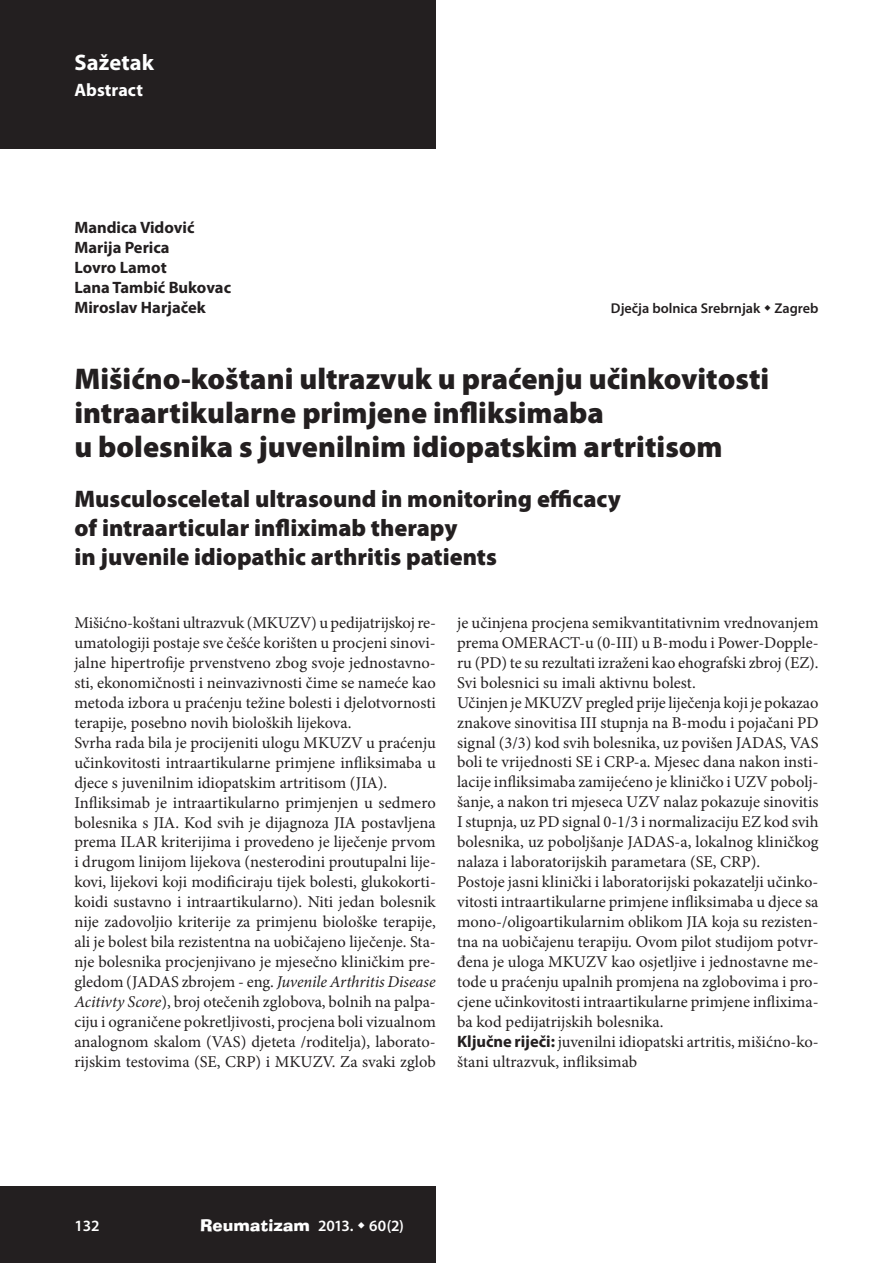
<style>
.page{position:relative;width:893px;height:1263px;background:#fff}
.page>*{position:absolute;margin:0;border:0;box-sizing:border-box;transform-origin:0 0}
.t1{font:900 30px/34px "Myriad Pro";color:#231f20}
.t2{font:900 24px/29px "Myriad Pro";color:#231f20}
.t3{font:700 22.5px "Myriad Pro";letter-spacing:.005em;color:#fff}
.t4{font:700 18px "Myriad Pro";letter-spacing:.005em;color:#fff}
.t5{font:16.5px/20px "Minion Pro";color:#231f20}
.t6{font:700 16.5px/20px "Myriad Pro";color:#231f20}
.t7{font:16.35px "Ad Lib BT";letter-spacing:.01em;color:#fff}
.t8{font:600 15.75px "Myriad Pro";color:#fff}
.t9{font:600 14.25px "Myriad Pro";color:#231f20}
.s1{font-style:italic}
.s2{font-family:"Myriad Pro";font-weight:700}
.s3{font-family:"Myriad Pro";font-weight:600;font-size:15.75px}
</style>
<div class="page">
<div style="left:0;top:1186px;width:436px;height:77px;background:#231f20"></div>
<div style="left:0;top:0;width:436px;height:149px;background:#231f20"></div>
<h3 class="t3" style="left:74px;top:54px;width:81px">Sažetak</h3>
<p class="t4" style="left:74px;top:83px;width:70px">Abstract</p>
<p class="t6" style="left:74px;top:218px;width:158px">Mandica Vidović<br>Marija Perica<br>Lovro Lamot<br>Lana Tambić Bukovac<br>Miroslav Harjaček</p>
<p class="t9" style="left:611px;top:302px;width:209px">Dječja bolnica Srebrnjak Zagreb</p>
<h1 class="t1" style="left:74px;top:364px;width:696px">Mišićno-koštani ultrazvuk u praćenju učinkovitosti intraartikularne primjene infliksimaba<br>u bolesnika s juvenilnim idiopatskim artritisom</h1>
<h2 class="t2" style="left:74px;top:487px;width:548px">Musculosceletal ultrasound in monitoring efficacy of intraarticular infliximab therapy<br>in juvenile idiopathic arthritis patients</h2>
<p class="t5" style="left:74px;top:614px;width:363px">Mišićno-koštani ultrazvuk (MKUZV) u pedijatrijskoj re&shy;umatologiji postaje sve češće korišten u procjeni sinovi&shy;jalne hipertrofije prvenstveno zbog svoje jednostavno&shy;sti, ekonomičnosti i neinvazivnosti čime se nameće kao metoda izbora u praćenju težine bolesti i djelotvornosti terapije, posebno novih bioloških lijekova.<br>Svrha rada bila je procijeniti ulogu MKUZV u praćenju učinkovitosti intraartikularne primjene infliksimaba u djece s juvenilnim idiopatskim artritisom (JIA).<br>Infliksimab je intraartikularno primjenjen u sedmero bolesnika s JIA. Kod svih je dijagnoza JIA postavljena prema ILAR kriterijima i provedeno je liječenje prvom i drugom linijom lijekova (nesterodini proutupalni lije&shy;kovi, lijekovi koji modificiraju tijek bolesti, glukokorti&shy;koidi sustavno i intraartikularno). Niti jedan bolesnik nije zadovoljio kriterije za primjenu biološke terapije, ali je bolest bila rezistentna na uobičajeno liječenje. Sta&shy;nje bolesnika procjenjivano je mjesečno kliničkim pre&shy;gledom (JADAS zbrojem - eng. <span class="s1">Juvenile Arthritis Disease Acitivty Score</span>), broj otečenih zglobova, bolnih na palpa&shy;ciju i ograničene pokretljivosti, procjena boli vizualnom analognom skalom (VAS) djeteta /roditelja), laborato&shy;rijskim testovima (SE, CRP) i MKUZV. Za svaki zglob</p>
<p class="t5" style="left:457px;top:614px;width:363px">je učinjena procjena semikvantitativnim vrednovanjem prema OMERACT-u (0-III) u B-modu i Power-Dopple&shy;ru (PD) te su rezultati izraženi kao ehografski zbroj (EZ).<br>Svi bolesnici su imali aktivnu bolest.<br>Učinjen je MKUZV pregled prije liječenja koji je pokazao znakove sinovitisa III stupnja na B-modu i pojačani PD signal (3/3) kod svih bolesnika, uz povišen JADAS, VAS boli te vrijednosti SE i CRP-a. Mjesec dana nakon insti&shy;lacije infliksimaba zamijećeno je kliničko i UZV pobolj&shy;šanje, a nakon tri mjeseca UZV nalaz pokazuje sinovitis I stupnja, uz PD signal 0-1/3 i normalizaciju EZ kod svih bolesnika, uz poboljšanje JADAS-a, lokalnog kliničkog nalaza i laboratorijskih parametara (SE, CRP).<br>Postoje jasni klinički i laboratorijski pokazatelji učinko&shy;vitosti intraartikularne primjene infliksimaba u djece sa mono-/oligoartikularnim oblikom JIA koja su rezisten&shy;tna na uobičajenu terapiju. Ovom pilot studijom potvr&shy;đena je uloga MKUZV kao osjetljive i jednostavne me&shy;tode u praćenju upalnih promjena na zglobovima i pro&shy;cjene učinkovitosti intraartikularne primjene inflixima&shy;ba kod pedijatrijskih bolesnika.<br><span class="s2">Ključne riječi:</span> juvenilni idiopatski artritis, mišićno-ko&shy;štani ultrazvuk, infliksimab</p>
<p class="t8" style="left:74px;top:1220px;width:27px">132</p>
<p class="t7" style="left:200px;top:1219px;width:205px">Reumatizam <span class="s3">2013. 60(2)</span></p>
</div>
